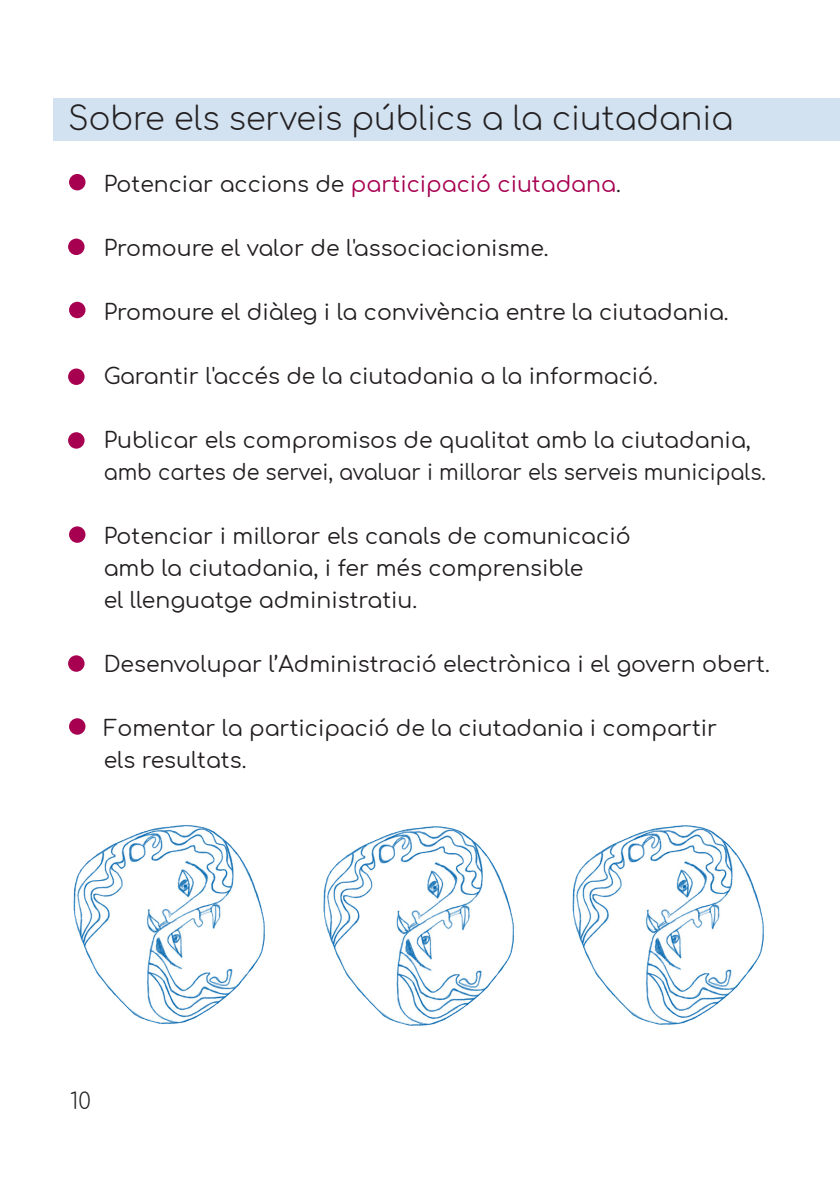
<style>
.page{position:relative;width:840px;height:1191px;background:#fff}
.page>*{position:absolute;margin:0;border:0;box-sizing:border-box;transform-origin:0 0}
.t1{font:300 32px "Comfortaa";color:#231f20}
.t2{font:22px/32px "Comfortaa";color:#231f20}
.t3{font:22px "Comfortaa";color:#a70051}
.t4{font:300 22px "Comfortaa";color:#231f20}
.s1{color:#231f20}
</style>
<div class="page">
<div style="left:54px;top:98px;width:785px;height:42px;background:#d2e2f0"></div>
<img style="left:73px;top:825px;width:192px;height:200px">
<img style="left:323px;top:826px;width:191px;height:200px">
<img style="left:572px;top:825px;width:192px;height:200px">
<div style="left:69px;top:174px;width:16px;height:16px;background:#a70051;border-radius:50%"></div>
<div style="left:68px;top:238px;width:16px;height:17px;background:#a70051;border-radius:50%"></div>
<div style="left:69px;top:302px;width:16px;height:16px;background:#a70051;border-radius:50%"></div>
<div style="left:68px;top:368px;width:16px;height:17px;background:#a70051;border-radius:50%"></div>
<div style="left:68px;top:432px;width:16px;height:16px;background:#a70051;border-radius:50%"></div>
<div style="left:69px;top:526px;width:16px;height:17px;background:#a70051;border-radius:50%"></div>
<div style="left:69px;top:718px;width:16px;height:16px;background:#a70051;border-radius:50%"></div>
<div style="left:68px;top:655px;width:16px;height:17px;background:#a70051;border-radius:50%"></div>
<p class="t1" style="left:68px;top:90px;width:666px">Sobre els serveis públics a la ciutadania</p>
<p class="t3" style="left:104px;top:164px;width:518px"><span class="s1">Potenciar accions de</span> participació ciutadana<span class="s1">.</span></p>
<p class="t2" style="left:104px;top:228px;width:446px">Promoure el valor de l'associacionisme.</p>
<p class="t2" style="left:104px;top:292px;width:626px">Promoure el diàleg i la convivència entre la ciutadania.</p>
<p class="t2" style="left:104px;top:356px;width:555px">Garantir l'accés de la ciutadania a la informació.</p>
<p class="t2" style="left:104px;top:420px;width:663px">Publicar els compromisos de qualitat amb la ciutadania, amb cartes de servei, avaluar i millorar els serveis municipals.</p>
<p class="t2" style="left:104px;top:516px;width:528px">Potenciar i millorar els canals de comunicació</p>
<p class="t2" style="left:104px;top:548px;width:481px">amb la ciutadania, i fer més comprensible</p>
<p class="t2" style="left:104px;top:580px;width:315px">el llenguatge administratiu.</p>
<p class="t2" style="left:104px;top:644px;width:667px">Desenvolupar l’Administració electrònica i el govern obert.</p>
<p class="t2" style="left:104px;top:708px;width:614px">Fomentar la participació de la ciutadania i compartir</p>
<p class="t2" style="left:104px;top:740px;width:144px">els resultats.</p>
<p class="t4" style="left:70px;top:1081px;width:22px">10</p>
</div>
